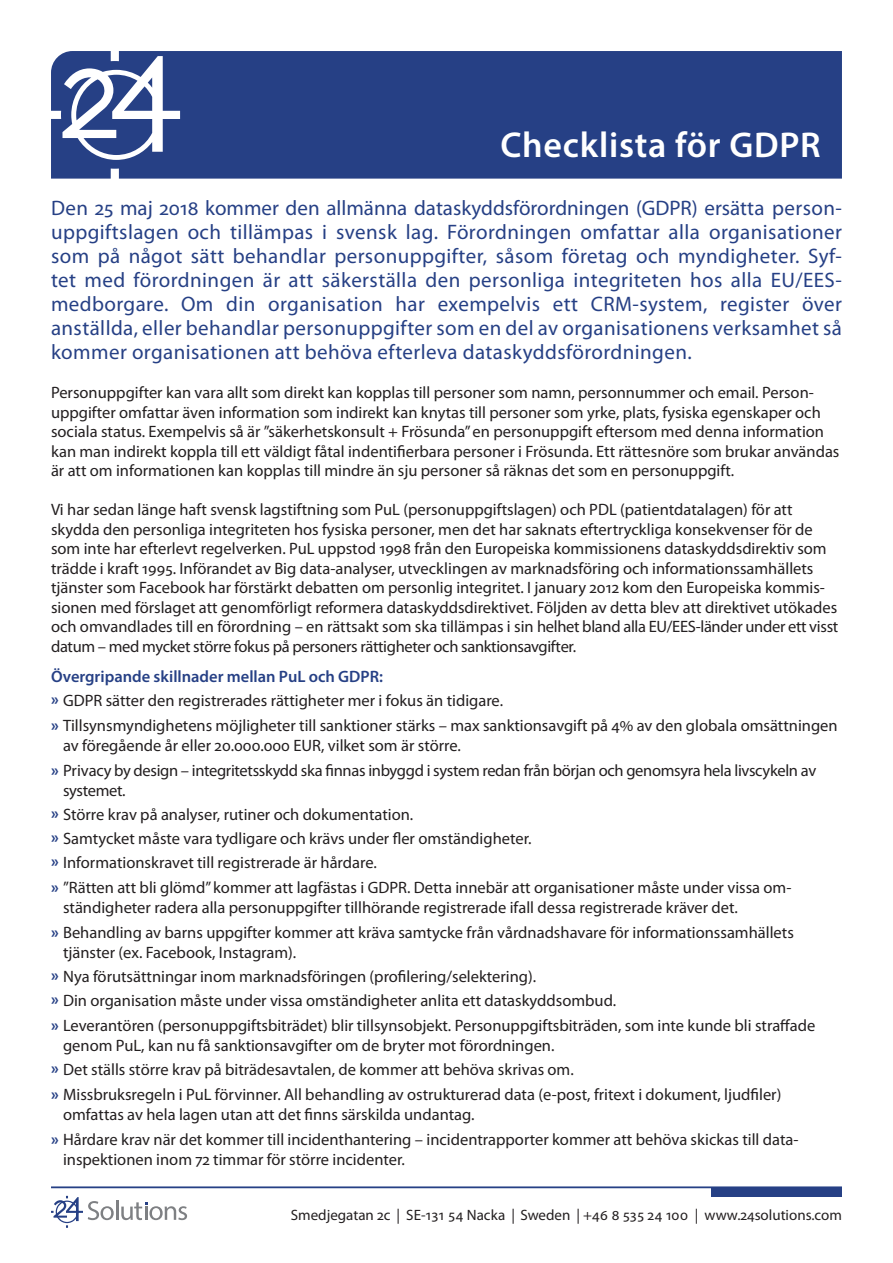
<style>
.page{position:relative;width:893px;height:1263px;background:#fff}
.page>*{position:absolute;margin:0;border:0;box-sizing:border-box;transform-origin:0 0}
.Rubrik_i_banner{font:600 36px "Myriad Pro";letter-spacing:.02em;color:#fff}
.Ingress{font:21px/24px "Myriad Pro";letter-spacing:.02em;color:#264085;text-align:justify}
.Punkt-lista{font:16.5px/19.5px "Myriad Pro";color:#231f20}
.Punkt-lista-2{font:16.5px/19.5px "Myriad Pro";letter-spacing:-.02em;color:#231f20}
.Underrubrik{font:600 16.5px "Myriad Pro";color:#264085}
.t1{font:15px "Myriad Pro";color:#231f20}
.s1{font-weight:700;color:#264085}
</style>
<div class="page">
<div style="left:51px;top:51px;width:791px;height:128px;background:#264085"></div>
<hr style="left:51px;top:1186px;width:791px;height:2px;background:#264085">
<div style="left:712px;top:1187px;width:130px;height:10px;background:#264085"></div>
<svg style="left:51px;top:1196px;width:63px;height:32px"></svg>
<hr style="left:116px;top:1200px;width:2px;height:20px;background:#7e8083">
<svg style="left:121px;top:1202px;width:66px;height:18px"></svg>
<p class="Rubrik_i_banner" style="left:500px;top:122px;width:322px">Checklista för GDPR</p>
<p class="Ingress" style="left:51px;top:196px;width:792px">Den 25 maj 2018 kommer den allmänna dataskyddsförordningen (GDPR) ersätta person&shy;uppgiftslagen och tillämpas i svensk lag. Förordningen omfattar alla organisationer som på något sätt behandlar personuppgifter, såsom företag och myndigheter. Syf&shy;tet med förordningen är att säkerställa den personliga integriteten hos alla EU/EES&shy;medborgare. Om din organisation har exempelvis ett CRM-system, register över anställda, eller behandlar personuppgifter som en del av organisationens verksamhet så kommer organisationen att behöva efterleva dataskyddsförordningen.</p>
<p class="Punkt-lista" style="left:51px;top:382px;width:790px">Personuppgifter kan vara allt som direkt kan kopplas till personer som namn, personnummer och email. Person&shy;uppgifter omfattar även information som indirekt kan knytas till personer som yrke, plats, fysiska egenskaper och sociala status. Exempelvis så är ”säkerhetskonsult + Frösunda” en personuppgift eftersom med denna information kan man indirekt koppla till ett väldigt fåtal indentifierbara personer i Frösunda. Ett rättesnöre som brukar användas är att om informationen kan kopplas till mindre än sju personer så räknas det som en personuppgift.</p>
<p class="Punkt-lista" style="left:51px;top:499px;width:789px">Vi har sedan länge haft svensk lagstiftning som PuL (personuppgiftslagen) och PDL (patientdatalagen) för att skydda den personliga integriteten hos fysiska personer, men det har saknats eftertryckliga konsekvenser för de som inte har efterlevt regelverken. PuL uppstod 1998 från den Europeiska kommissionens dataskyddsdirektiv som trädde i kraft 1995. Införandet av Big data-analyser, utvecklingen av marknadsföring och informationssamhällets tjänster som Facebook har förstärkt debatten om personlig integritet. I january 2012 kom den Europeiska kommis&shy;sionen med förslaget att genomförligt reformera dataskyddsdirektivet. Följden av detta blev att direktivet utökades och omvandlades till en förordning – en rättsakt som ska tillämpas i sin helhet bland alla EU/EES-länder under ett visst datum – med mycket större fokus på personers rättigheter och sanktionsavgifter.</p>
<p class="Underrubrik" style="left:51px;top:665px;width:333px">Övergripande skillnader mellan PuL och GDPR:</p>
<p class="Punkt-lista" style="left:51px;top:690px;width:453px"><span class="s1">»</span> GDPR sätter den registrerades rättigheter mer i fokus än tidigare.</p>
<p class="Punkt-lista" style="left:63px;top:715px;width:776px;text-indent:-12px"><span class="s1">»</span> Tillsynsmyndighetens möjligheter till sanktioner stärks – max sanktionsavgift på 4% av den globala omsättningen av föregående år eller 20.000.000 EUR, vilket som är större.</p>
<p class="Punkt-lista-2" style="left:63px;top:760px;width:755px;text-indent:-12px"><span class="s1">»</span> Privacy by design – integritetsskydd ska finnas inbyggd i system redan från början och genomsyra hela livscykeln av systemet.</p>
<p class="Punkt-lista" style="left:51px;top:804px;width:364px"><span class="s1">»</span> Större krav på analyser, rutiner och dokumentation.</p>
<p class="Punkt-lista" style="left:51px;top:828px;width:482px"><span class="s1">»</span> Samtycket måste vara tydligare och krävs under fler omständigheter.</p>
<p class="Punkt-lista" style="left:51px;top:852px;width:327px"><span class="s1">»</span> Informationskravet till registrerade är hårdare.</p>
<p class="Punkt-lista" style="left:63px;top:877px;width:730px;text-indent:-12px"><span class="s1">»</span> ”Rätten att bli glömd” kommer att lagfästas i GDPR. Detta innebär att organisationer måste under vissa om&shy;ständigheter radera alla personuppgifter tillhörande registrerade ifall dessa registrerade kräver det.</p>
<p class="Punkt-lista" style="left:63px;top:922px;width:732px;text-indent:-12px"><span class="s1">»</span> Behandling av barns uppgifter kommer att kräva samtycke från vårdnadshavare för informationssamhällets tjänster (ex. Facebook, Instagram).</p>
<p class="Punkt-lista" style="left:51px;top:966px;width:487px"><span class="s1">»</span> Nya förutsättningar inom marknadsföringen (profilering/selektering).</p>
<p class="Punkt-lista" style="left:51px;top:990px;width:567px"><span class="s1">»</span> Din organisation måste under vissa omständigheter anlita ett dataskyddsombud.</p>
<p class="Punkt-lista" style="left:63px;top:1015px;width:754px;text-indent:-12px"><span class="s1">»</span> Leverantören (personuppgiftsbiträdet) blir tillsynsobjekt. Personuppgiftsbiträden, som inte kunde bli straffade genom PuL, kan nu få sanktionsavgifter om de bryter mot förordningen.</p>
<p class="Punkt-lista" style="left:51px;top:1059px;width:524px"><span class="s1">»</span> Det ställs större krav på biträdesavtalen, de kommer att behöva skrivas om.</p>
<p class="Punkt-lista" style="left:63px;top:1084px;width:720px;text-indent:-12px"><span class="s1">»</span> Missbruksregeln i PuL förvinner. All behandling av ostrukturerad data (e-post, fritext i dokument, ljudfiler) omfattas av hela lagen utan att det finns särskilda undantag.</p>
<p class="Punkt-lista" style="left:63px;top:1129px;width:737px;text-indent:-12px"><span class="s1">»</span> Hårdare krav när det kommer till incidenthantering – incidentrapporter kommer att behöva skickas till data&shy;inspektionen inom 72 timmar för större incidenter.</p>
<p class="t1" style="left:291px;top:1205px;width:553px">Smedjegatan 2c | SE-131 54 Nacka | Sweden | +46 8 535 24 100 | www.24solutions.com</p>
</div>
